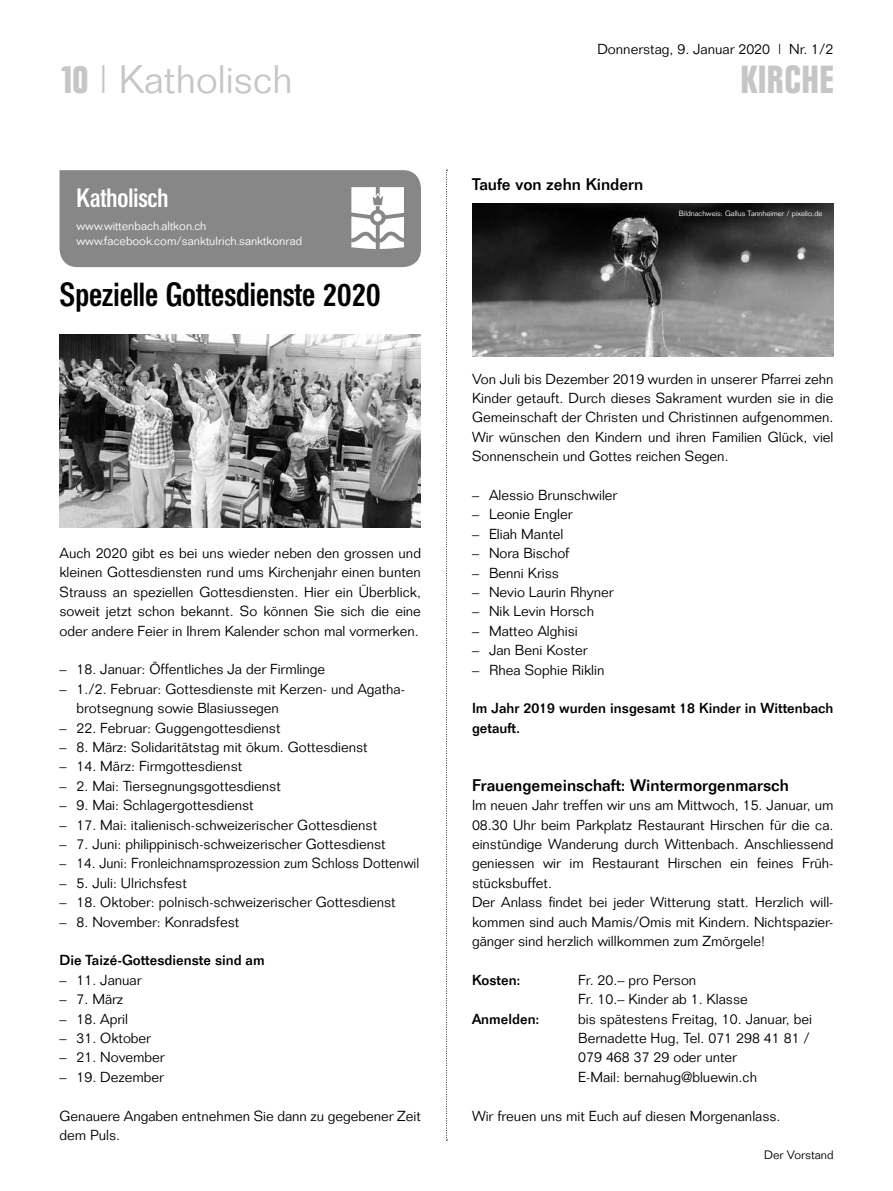
<style>
.page{position:relative;width:893px;height:1191px;background:#fff}
.page>*{position:absolute;margin:0;border:0;box-sizing:border-box;transform-origin:0 0}
.t1{font:300 39px "Folio";color:#c6c6c6}
.t2{font:700 39px "Folio Condensed BQ";letter-spacing:.02em;color:#c6c6c6}
.t3{font:500 33px "Folio Condensed BQ";color:#000}
.t4{font:500 26.25px "Folio Condensed BQ";color:#fff}
.t5{font:500 16.5px "Folio";color:#000}
.t6{font:300 14.25px/19.4px "Folio";color:#000}
.t7{font:500 14.25px/19.4px "Folio";color:#000}
.t8{font:300 14.25px "Folio";color:#000;scale:.96 1}
.t9{font:300 12px/15px "Folio BQ";color:#fff}
.t10{font:300 12px "Folio";color:#000}
.t11{font:300 7.5px "Folio";color:#fff}
.s1{font-family:"Folio Condensed BQ";font-weight:700}
</style>
<div class="page">
<svg style="left:446px;top:170px;width:1px;height:970px"></svg>
<svg style="left:60px;top:170px;width:361px;height:97px;background:#909090"></svg>
<img style="left:60px;top:335px;width:361px;height:192px">
<img style="left:472px;top:204px;width:361px;height:152px">
<h1 class="t1" style="left:60px;top:56px;width:235px"><span class="s1">10</span> | Katholisch</h1>
<h3 class="t4" style="left:77px;top:183px;width:93px">Katholisch</h3>
<p class="t9" style="left:77px;top:219px;width:227px">www.wittenbach.altkon.ch www.facebook.com/sanktulrich.sanktkonrad</p>
<h2 class="t3" style="left:60px;top:276px;width:322px">Spezielle Gottesdienste 2020</h2>
<p class="t6" style="left:60px;top:543px;width:363px;text-align:justify">Auch 2020 gibt es bei uns wieder neben den grossen und kleinen Gottesdiensten rund ums Kirchenjahr einen bunten Strauss an speziellen Gottesdiensten. Hier ein Überblick, soweit jetzt schon bekannt. So können Sie sich die eine oder andere Feier in Ihrem Kalender schon mal vormerken.</p>
<p class="t6" style="left:60px;top:660px;width:267px">– 18. Januar: Öffentliches Ja der Firmlinge</p>
<p class="t6" style="left:77px;top:679px;width:330px;text-indent:-17px">– 1./2. Februar: Gottesdienste mit Kerzen- und Agatha&shy;brotsegnung sowie Blasiussegen</p>
<p class="t6" style="left:60px;top:718px;width:223px">– 22. Februar: Guggengottesdienst</p>
<p class="t6" style="left:60px;top:737px;width:310px">– 8. März: Solidaritätstag mit ökum. Gottesdienst</p>
<p class="t6" style="left:60px;top:757px;width:184px">– 14. März: Firmgottesdienst</p>
<p class="t6" style="left:60px;top:776px;width:223px">– 2. Mai: Tiersegnungsgottesdienst</p>
<p class="t6" style="left:60px;top:795px;width:196px">– 9. Mai: Schlagergottesdienst</p>
<p class="t6" style="left:60px;top:815px;width:319px">– 17. Mai: italienisch-schweizerischer Gottesdienst</p>
<p class="t6" style="left:60px;top:834px;width:328px">– 7. Juni: philippinisch-schweizerischer Gottesdienst</p>
<p class="t8" style="left:60px;top:855px;width:376px">– 14. Juni: Fronleichnamsprozession zum Schloss Dottenwil</p>
<p class="t6" style="left:60px;top:873px;width:129px">– 5. Juli: Ulrichsfest</p>
<p class="t6" style="left:60px;top:892px;width:338px">– 18. Oktober: polnisch-schweizerischer Gottesdienst</p>
<p class="t6" style="left:60px;top:912px;width:181px">– 8. November: Konradsfest</p>
<p class="t7" style="left:60px;top:950px;width:207px">Die Taizé-Gottesdienste sind am</p>
<p class="t6" style="left:60px;top:970px;width:83px">– 11. Januar</p>
<p class="t6" style="left:60px;top:989px;width:65px">– 7. März</p>
<p class="t6" style="left:60px;top:1009px;width:70px">– 18. April</p>
<p class="t6" style="left:60px;top:1028px;width:93px">– 31. Oktober</p>
<p class="t6" style="left:60px;top:1047px;width:107px">– 21. November</p>
<p class="t6" style="left:60px;top:1067px;width:106px">– 19. Dezember</p>
<p class="t6" style="left:60px;top:1105px;width:363px">Genauere Angaben entnehmen Sie dann zu gegebener Zeit dem Puls.</p>
<p class="t6" style="left:597px;top:39px;width:238px">Donnerstag, 9. Januar 2020 | Nr. 1/2</p>
<p class="t5" style="left:472px;top:174px;width:173px">Taufe von zehn Kindern</p>
<h1 class="t2" style="left:741px;top:58px;width:94px">KIRCHE</h1>
<p class="t11" style="left:679px;top:209px;width:145px">Bildnachweis: Gallus Tannheimer / pixelio.de</p>
<p class="t6" style="left:472px;top:369px;width:363px;text-align:justify">Von Juli bis Dezember 2019 wurden in unserer Pfarrei zehn Kinder getauft. Durch dieses Sakrament wurden sie in die Gemeinschaft der Christen und Christinnen aufgenommen.<br>Wir wünschen den Kindern und ihren Familien Glück, viel Sonnenschein und Gottes reichen Segen.</p>
<p class="t6" style="left:472px;top:485px;width:147px">– Alessio Brunschwiler</p>
<p class="t6" style="left:472px;top:504px;width:102px">– Leonie Engler</p>
<p class="t6" style="left:472px;top:524px;width:93px">– Eliah Mantel</p>
<p class="t6" style="left:472px;top:543px;width:99px">– Nora Bischof</p>
<p class="t6" style="left:472px;top:563px;width:88px">– Benni Kriss</p>
<p class="t6" style="left:472px;top:582px;width:143px">– Nevio Laurin Rhyner</p>
<p class="t6" style="left:472px;top:601px;width:124px">– Nik Levin Horsch</p>
<p class="t6" style="left:472px;top:621px;width:107px">– Matteo Alghisi</p>
<p class="t6" style="left:472px;top:640px;width:117px">– Jan Beni Koster</p>
<p class="t6" style="left:472px;top:660px;width:134px">– Rhea Sophie Riklin</p>
<p class="t7" style="left:472px;top:698px;width:363px">Im Jahr 2019 wurden insgesamt 18 Kinder in Wittenbach getauft.</p>
<p class="t5" style="left:472px;top:775px;width:318px">Frauengemeinschaft: Wintermorgenmarsch</p>
<p class="t6" style="left:472px;top:795px;width:363px">Im neuen Jahr treffen wir uns am Mittwoch, 15. Januar, um 08.30 Uhr beim Parkplatz Restaurant Hirschen für die ca. einstündige Wanderung durch Wittenbach. Anschliessend geniessen wir im Restaurant Hirschen ein feines Früh&shy;stücksbuffet.<br>Der Anlass findet bei jeder Witterung statt. Herzlich will&shy;kommen sind auch Mamis/Omis mit Kindern. Nichtspazier&shy;gänger sind herzlich willkommen zum Zmörgele!</p>
<p class="t7" style="left:472px;top:970px;width:50px">Kosten:</p>
<p class="t6" style="left:578px;top:970px;width:171px">Fr. 20.– pro Person<br>Fr. 10.– Kinder ab 1. Klasse</p>
<p class="t7" style="left:472px;top:1008px;width:69px">Anmelden:</p>
<p class="t6" style="left:578px;top:1009px;width:235px">bis spätestens Freitag, 10. Januar, bei<br>Bernadette Hug, Tel. 071 298 41 81 /<br>079 468 37 29 oder unter<br>E-Mail: bernahug@bluewin.ch</p>
<p class="t6" style="left:472px;top:1106px;width:310px">Wir freuen uns mit Euch auf diesen Morgenanlass.</p>
<p class="t10" style="left:764px;top:1147px;width:71px">Der Vorstand</p>
</div>
